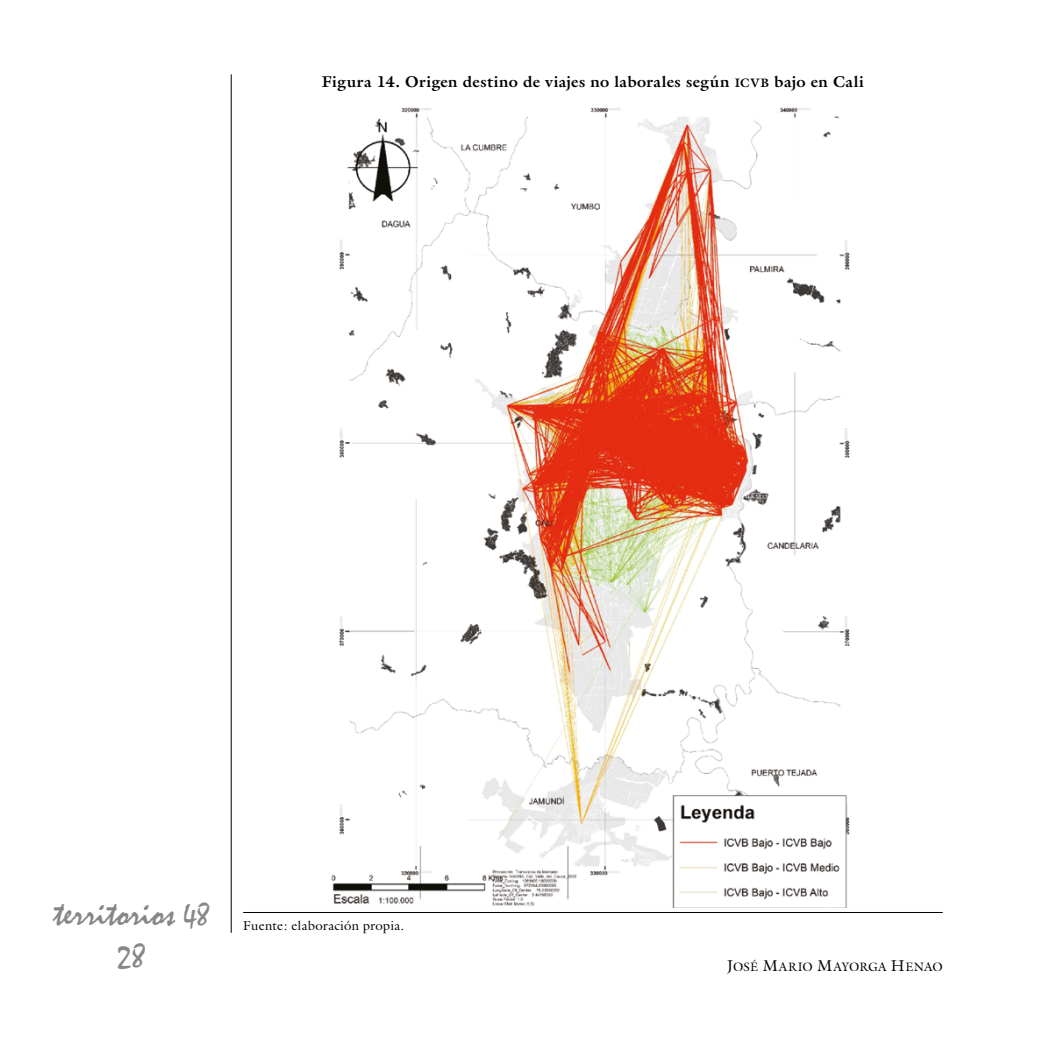
<style>
.page{position:relative;width:1042px;height:1042px;background:#fff}
.page>*{position:absolute;margin:0;border:0;box-sizing:border-box;transform-origin:0 0}
.t1{font:37.62px "Mistral";letter-spacing:-.01em;color:#878787}
.t2{font:33.25px "Mistral";color:#878787}
._15Tit_grafico{font:700 15.75px "Galliard";letter-spacing:.025em;color:#000}
._16Fte_grafico{font:13.12px "Galliard";letter-spacing:.02em;color:#000}
.t3{font:12.25px "Galliard";letter-spacing:.025em;color:#000}
.s1{font-size:12.25px}
.s2{font-size:31.5px}
.s3{font-size:15.75px}
</style>
<div class="page">
<hr style="left:231px;top:74px;width:1px;height:859px;background:#000">
<hr style="left:243px;top:912px;width:700px;height:1px;background:#000">
<img style="left:331px;top:107px;width:519px;height:800px">
<p class="_15Tit_grafico" style="left:322px;top:71px;width:543px">Figura 14. Origen destino de viajes no laborales según <span class="s1">icvb</span> bajo en Cali</p>
<h1 class="t1" style="left:54px;top:892px;width:158px">territorios <span class="s2">48</span></h1>
<h2 class="t2" style="left:118px;top:938px;width:29px">28</h2>
<p class="_16Fte_grafico" style="left:243px;top:918px;width:163px">Fuente: elaboración propia.</p>
<p class="t3" style="left:727px;top:959px;width:217px"><span class="s3">J</span>OSÉ <span class="s3">M</span>ARIO <span class="s3">M</span>AYORGA <span class="s3">H</span>ENAO</p>
</div>
